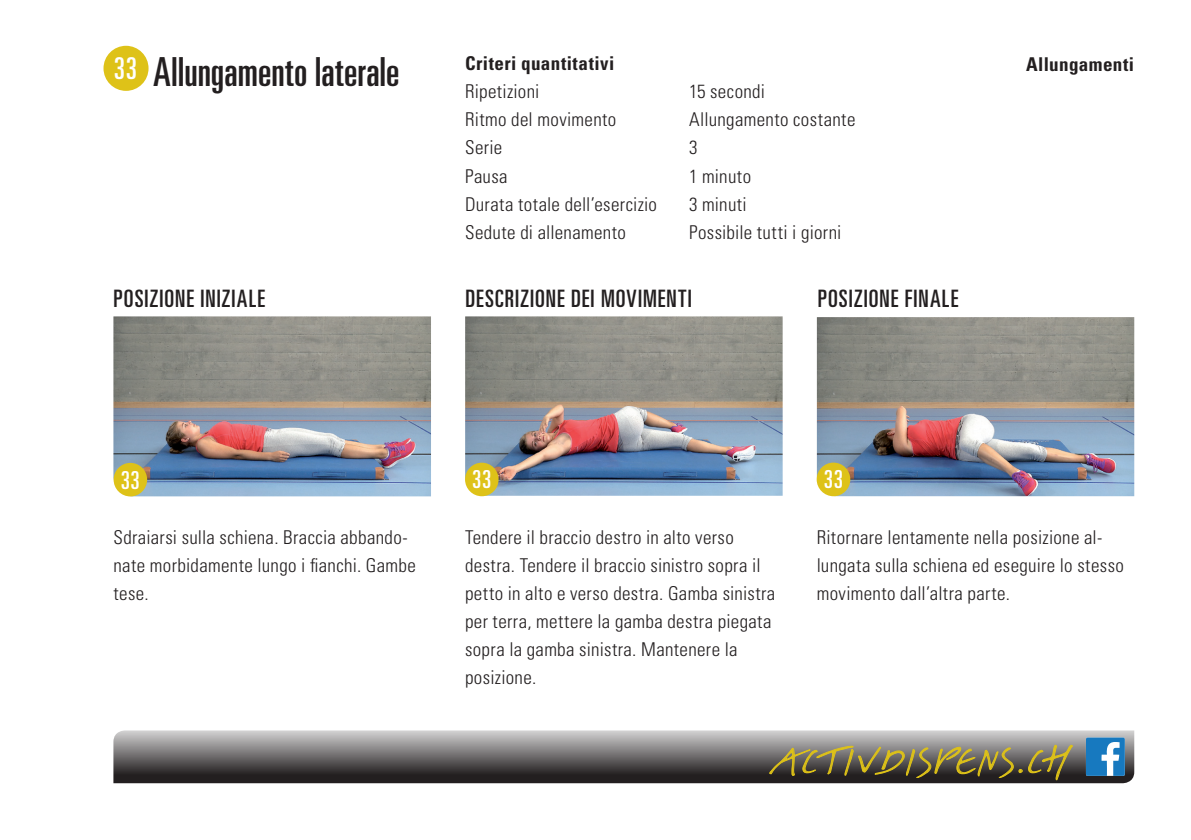
<style>
.page{position:relative;width:1191px;height:840px;background:#fff}
.page>*{position:absolute;margin:0;border:0;box-sizing:border-box;transform-origin:0 0}
.t1{font:ultra-condensed 40px "Univers LT Std";color:#231f20}
.t2{font:35.2px "Linotype Belle";letter-spacing:-.02em;color:#dec218}
.t3{font:ultra-condensed 30px "Univers LT Std";color:#fff}
.t4{font:ultra-condensed 24.8px "Univers LT Std";color:#fff}
.t5{font:ultra-condensed 24px "Univers LT Std";letter-spacing:.045em;color:#231f20}
.t6{font:300 condensed 19px/28px "Univers LT Std";letter-spacing:.02em;color:#231f20}
.t7{font:700 condensed 19px "Univers LT Std";letter-spacing:.025em;color:#231f20}
</style>
<div class="page">
<svg style="left:113px;top:730px;width:1021px;height:52px;background:#767475"></svg>
<svg style="left:768px;top:740px;width:306px;height:40px;background:#706a55"></svg>
<svg style="left:1086px;top:737px;width:38px;height:38px"></svg>
<img style="left:465px;top:316px;width:317px;height:179px">
<div style="left:465px;top:462px;width:33px;height:34px;background:#dec218;border-radius:50%"></div>
<img style="left:817px;top:317px;width:317px;height:179px">
<div style="left:816px;top:462px;width:34px;height:34px;background:#dec218;border-radius:50%"></div>
<div style="left:103px;top:46px;width:45px;height:45px;background:#dec218;border-radius:50%"></div>
<img style="left:113px;top:316px;width:318px;height:180px">
<div style="left:114px;top:462px;width:33px;height:34px;background:#dec218;border-radius:50%"></div>
<h3 class="t3" style="left:114px;top:51px;width:25px">33</h3>
<h1 class="t1" style="left:153px;top:49px;width:248px">Allungamento laterale</h1>
<p class="t7" style="left:465px;top:52px;width:151px">Criteri quantitativi</p>
<p class="t6" style="left:465px;top:78px;width:76px">Ripetizioni</p>
<p class="t6" style="left:689px;top:78px;width:77px">15 secondi</p>
<p class="t6" style="left:465px;top:106px;width:153px">Ritmo del movimento</p>
<p class="t6" style="left:689px;top:106px;width:168px">Allungamento costante</p>
<p class="t6" style="left:465px;top:134px;width:39px">Serie</p>
<p class="t6" style="left:689px;top:134px;width:10px">3</p>
<p class="t6" style="left:465px;top:162px;width:44px">Pausa</p>
<p class="t6" style="left:689px;top:162px;width:63px">1 minuto</p>
<p class="t6" style="left:465px;top:190px;width:193px">Durata totale dell’esercizio</p>
<p class="t6" style="left:689px;top:190px;width:59px">3 minuti</p>
<p class="t6" style="left:465px;top:218px;width:162px">Sedute di allenamento</p>
<p class="t6" style="left:689px;top:218px;width:154px">Possibile tutti i giorni</p>
<p class="t5" style="left:113px;top:284px;width:153px">POSIZIONE INIZIALE</p>
<p class="t5" style="left:465px;top:284px;width:228px">DESCRIZIONE DEI MOVIMENTI</p>
<p class="t5" style="left:817px;top:284px;width:142px">POSIZIONE FINALE</p>
<h3 class="t4" style="left:121px;top:465px;width:21px">33</h3>
<h3 class="t4" style="left:472px;top:465px;width:21px">33</h3>
<h3 class="t4" style="left:823px;top:465px;width:21px">33</h3>
<p class="t7" style="left:1026px;top:52px;width:110px">Allungamenti</p>
<p class="t6" style="left:113px;top:523px;width:304px">Sdraiarsi sulla schiena. Braccia abbando&shy;nate morbidamente lungo i fianchi. Gambe tese.</p>
<p class="t6" style="left:465px;top:523px;width:312px">Tendere il braccio destro in alto verso destra. Tendere il braccio sinistro sopra il petto in alto e verso destra. Gamba sinistra per terra, mettere la gamba destra piegata sopra la gamba sinistra. Mantenere la posizione.</p>
<p class="t6" style="left:816px;top:523px;width:309px">Ritornare lentamente nella posizione al&shy;lungata sulla schiena ed eseguire lo stesso movimento dall’altra parte.</p>
<h2 class="t2" style="left:770px;top:744px;width:305px">activdispens.ch</h2>
</div>
